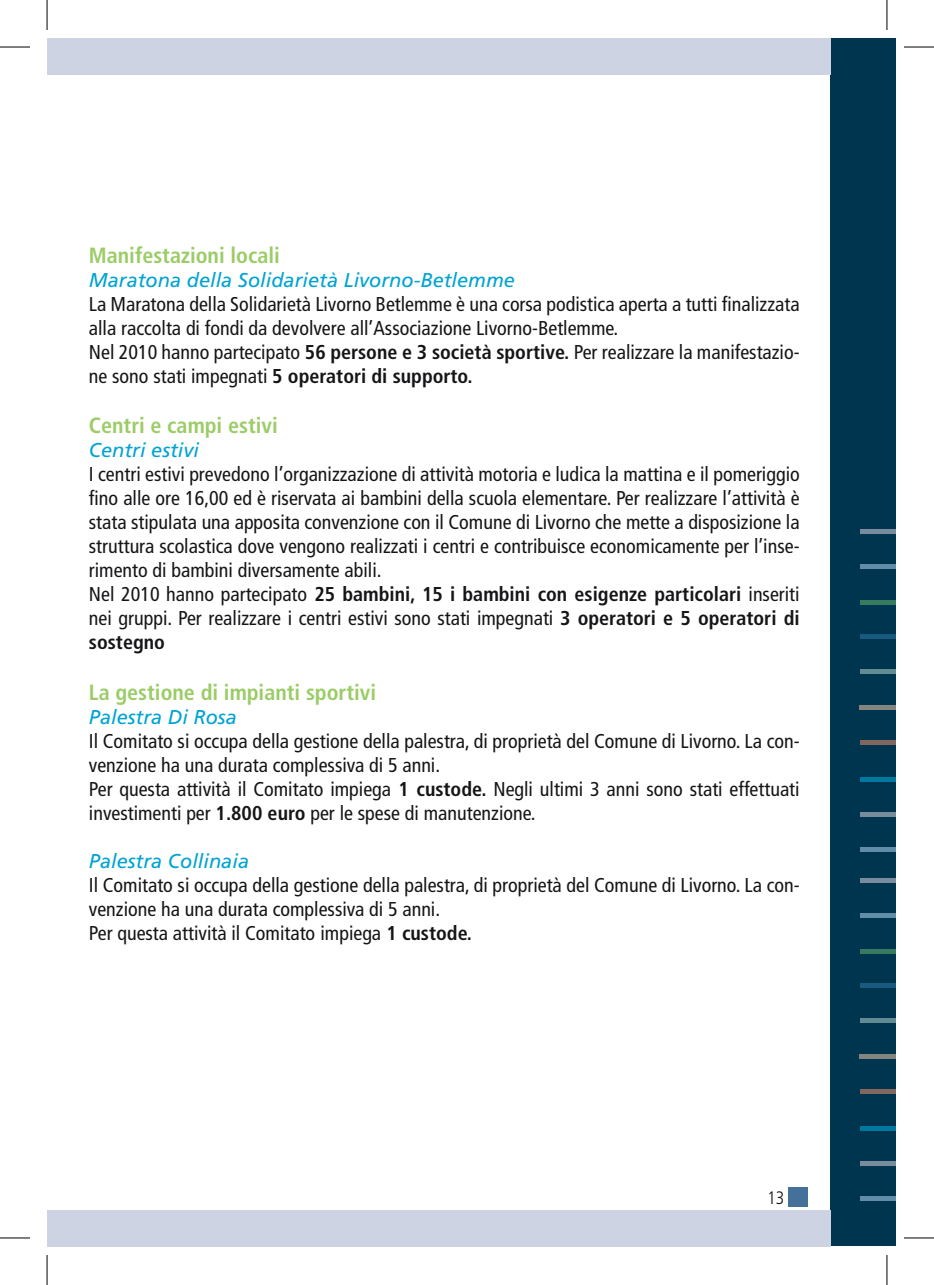
<style>
.page{position:relative;width:934px;height:1285px;background:#fff}
.page>*{position:absolute;margin:0;border:0;box-sizing:border-box;transform-origin:0 0}
.t1{font:700 condensed 22px "Frutiger";color:#9bcc67}
.t2{font:condensed 20px/24px "Frutiger";color:#151518}
.t3{font:italic 20px "Frutiger";color:#00a3d2}
.t4{font:300 condensed 18px "Frutiger";color:#151518}
.s1{font-weight:700}
</style>
<div class="page">
<div style="left:787px;top:1187px;width:20px;height:19px;background:#44709a"></div>
<div style="left:829px;top:39px;width:66px;height:1207px;background:#00354f"></div>
<div style="left:47px;top:39px;width:782px;height:36px;background:#cdd3e3"></div>
<div style="left:47px;top:1209px;width:782px;height:37px;background:#cdd3e3"></div>
<hr style="left:859px;top:983px;width:36px;height:4px;background:#195b80">
<hr style="left:859px;top:1018px;width:36px;height:4px;background:#628c91">
<hr style="left:858px;top:1054px;width:37px;height:4px;background:#848580">
<div style="left:859px;top:1089px;width:36px;height:5px;background:#826761"></div>
<div style="left:859px;top:949px;width:36px;height:5px;background:#367a60"></div>
<hr style="left:859px;top:1196px;width:36px;height:4px;background:#628da8">
<div style="left:859px;top:913px;width:36px;height:5px;background:#628da8"></div>
<div style="left:859px;top:1161px;width:36px;height:5px;background:#798c9e"></div>
<div style="left:859px;top:878px;width:36px;height:5px;background:#798c9e"></div>
<hr style="left:859px;top:1126px;width:36px;height:4px;background:#0079a1">
<hr style="left:859px;top:634px;width:36px;height:4px;background:#195b80">
<hr style="left:859px;top:669px;width:36px;height:4px;background:#628c91">
<hr style="left:858px;top:705px;width:37px;height:4px;background:#848580">
<div style="left:859px;top:740px;width:36px;height:5px;background:#826761"></div>
<div style="left:859px;top:600px;width:36px;height:5px;background:#367a60"></div>
<div style="left:859px;top:847px;width:36px;height:5px;background:#628da8"></div>
<div style="left:859px;top:564px;width:36px;height:5px;background:#628da8"></div>
<div style="left:859px;top:812px;width:36px;height:5px;background:#798c9e"></div>
<div style="left:859px;top:529px;width:36px;height:5px;background:#798c9e"></div>
<div style="left:859px;top:777px;width:36px;height:5px;background:#0079a1"></div>
<hr style="left:0;top:47px;width:30px;height:1px;background:#000">
<hr style="left:903px;top:47px;width:30px;height:1px;background:#000">
<hr style="left:0;top:1237px;width:30px;height:1px;background:#000">
<hr style="left:903px;top:1237px;width:30px;height:1px;background:#000">
<hr style="left:47px;top:0;width:1px;height:30px;background:#000">
<hr style="left:47px;top:1255px;width:1px;height:30px;background:#000">
<hr style="left:886px;top:0;width:1px;height:30px;background:#000">
<hr style="left:886px;top:1255px;width:1px;height:30px;background:#000">
<p class="t1" style="left:89px;top:242px;width:192px">Manifestazioni locali</p>
<p class="t3" style="left:89px;top:268px;width:427px">Maratona della Solidarietà Livorno-Betlemme</p>
<p class="t2" style="left:89px;top:292px;width:712px">La Maratona della Solidarietà Livorno Betlemme è una corsa podistica aperta a tutti finalizzata alla raccolta di fondi da devolvere all’Associazione Livorno-Betlemme.<br>Nel 2010 hanno partecipato <span class="s1">56 persone e 3 società sportive.</span> Per realizzare la manifestazio&shy;ne sono stati impegnati <span class="s1">5 operatori di supporto.</span></p>
<p class="t1" style="left:89px;top:412px;width:190px">Centri e campi estivi</p>
<p class="t3" style="left:89px;top:438px;width:112px">Centri estivi</p>
<p class="t2" style="left:89px;top:462px;width:712px">I centri estivi prevedono l’organizzazione di attività motoria e ludica la mattina e il pomeriggio fino alle ore 16,00 ed è riservata ai bambini della scuola elementare. Per realizzare l’attività è stata stipulata una apposita convenzione con il Comune di Livorno che mette a disposizione la struttura scolastica dove vengono realizzati i centri e contribuisce economicamente per l’inse&shy;rimento di bambini diversamente abili.<br>Nel 2010 hanno partecipato <span class="s1">25 bambini, 15 i bambini con esigenze particolari</span> inseriti nei gruppi. Per realizzare i centri estivi sono stati impegnati <span class="s1">3 operatori e 5 operatori di sostegno</span></p>
<p class="t1" style="left:89px;top:679px;width:288px">La gestione di impianti sportivi</p>
<p class="t3" style="left:89px;top:705px;width:149px">Palestra Di Rosa</p>
<p class="t2" style="left:89px;top:729px;width:712px">Il Comitato si occupa della gestione della palestra, di proprietà del Comune di Livorno. La con&shy;venzione ha una durata complessiva di 5 anni.<br>Per questa attività il Comitato impiega <span class="s1">1 custode.</span> Negli ultimi 3 anni sono stati effettuati investimenti per <span class="s1">1.800 euro</span> per le spese di manutenzione.</p>
<p class="t3" style="left:89px;top:849px;width:162px">Palestra Collinaia</p>
<p class="t2" style="left:89px;top:873px;width:712px">Il Comitato si occupa della gestione della palestra, di proprietà del Comune di Livorno. La con&shy;venzione ha una durata complessiva di 5 anni.<br>Per questa attività il Comitato impiega <span class="s1">1 custode.</span></p>
<p class="t4" style="left:767px;top:1187px;width:19px">13</p>
</div>
